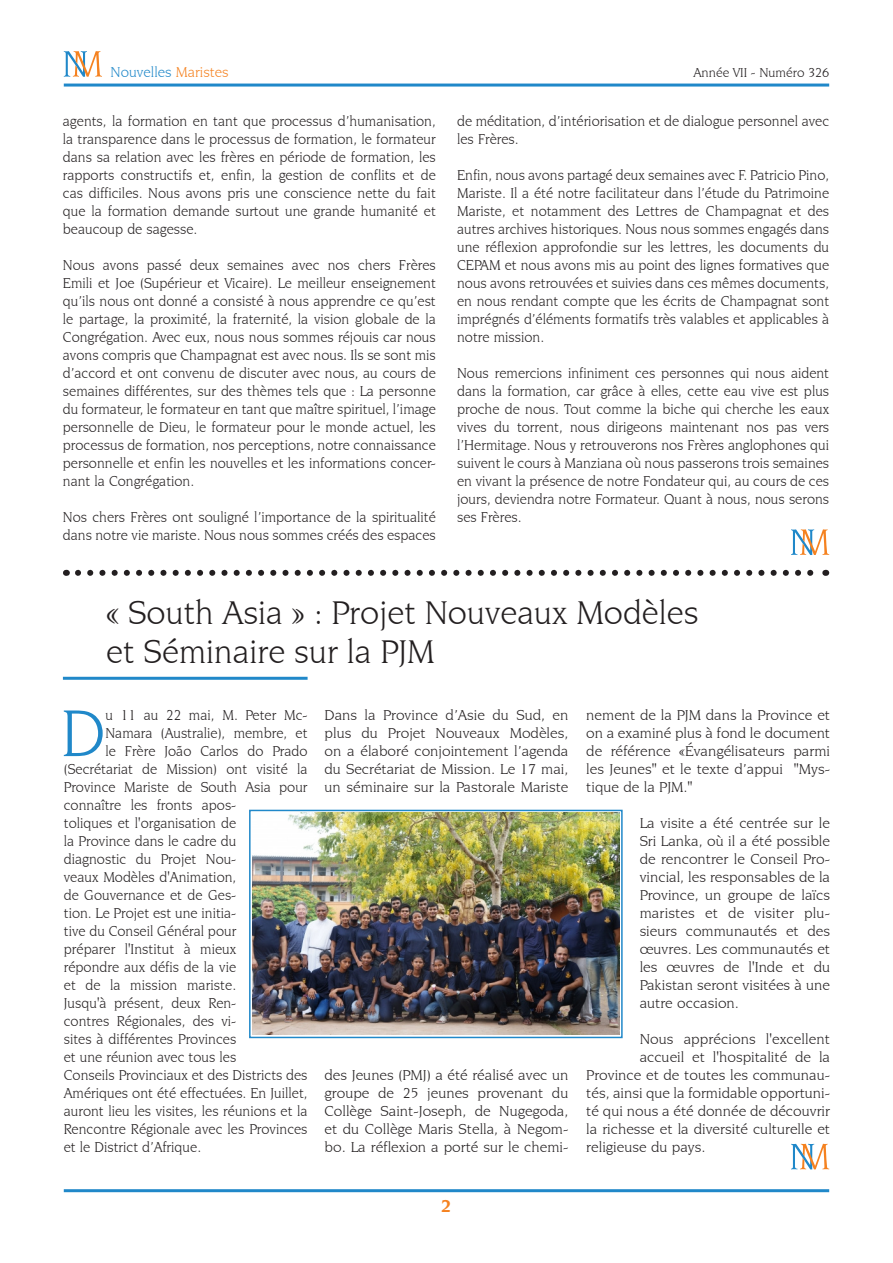
<style>
.page{position:relative;width:893px;height:1263px;background:#fff}
.page>*{position:absolute;margin:0;border:0;box-sizing:border-box;transform-origin:0 0}
.paragrafo4ComMaiuscu{font:70.2px "Novarese IT Cby BT";color:#2088c9}
.Sottotitolo{font:34.5px "Novarese IT Cby BT";color:#231f20}
.Normale{font:700 18px "Novarese IT Cby BT";color:#f58220}
.paragrafo4{font:15px/18px "Novarese IT Cby BT";color:#231f20;text-align:justify}
.paragrafo4ComMaiuscu-2{font:15px "Novarese IT Cby BT";color:#231f20}
.Normale-2{font:15px "Novarese IT Cby BT";color:#2088c9}
.Normale-3{font:13.5px "Novarese IT Cby BT";color:#231f20}
.s1{color:#f58220}
</style>
<div class="page">
<hr style="left:64px;top:84px;width:765px;height:3px;background:#2088c9">
<hr style="left:64px;top:1189px;width:765px;height:3px;background:#2088c9">
<svg style="left:64px;top:51px;width:38px;height:26px"></svg>
<hr style="left:63px;top:677px;width:245px;height:3px;background:#2088c9">
<svg style="left:78px;top:570px;width:736px;height:6px"></svg>
<svg style="left:791px;top:1144px;width:38px;height:25px"></svg>
<svg style="left:791px;top:529px;width:38px;height:26px"></svg>
<img style="left:252px;top:813px;width:367px;height:221px">
<div style="left:249px;top:810px;width:374px;height:228px;border:2px solid #2088c9"></div>
<p class="Normale-2" style="left:111px;top:63px;width:120px">Nouvelles <span class="s1">Maristes</span></p>
<p class="Normale-3" style="left:693px;top:64px;width:137px">Année VII - Numéro 326</p>
<p class="paragrafo4" style="left:63px;top:112px;width:374px">agents, la formation en tant que processus d’humanisation, la transparence dans le processus de formation, le formateur dans sa relation avec les frères en période de formation, les rapports constructifs et, enfin, la gestion de conflits et de cas difficiles. Nous avons pris une conscience nette du fait que la formation demande surtout une grande humanité et beaucoup de sagesse.</p>
<p class="paragrafo4" style="left:63px;top:256px;width:374px">Nous avons passé deux semaines avec nos chers Frères Emili et Joe (Supérieur et Vicaire). Le meilleur enseignement qu’ils nous ont donné a consisté à nous apprendre ce qu’est le partage, la proximité, la fraternité, la vision globale de la Congrégation. Avec eux, nous nous sommes réjouis car nous avons compris que Champagnat est avec nous. Ils se sont mis d’accord et ont convenu de discuter avec nous, au cours de semaines différentes, sur des thèmes tels que : La personne du formateur, le formateur en tant que maître spirituel, l’image personnelle de Dieu, le formateur pour le monde actuel, les processus de formation, nos perceptions, notre connaissance personnelle et enfin les nouvelles et les informations concer&shy;nant la Congrégation.</p>
<p class="paragrafo4" style="left:63px;top:508px;width:374px">Nos chers Frères ont souligné l’importance de la spiritualité dans notre vie mariste. Nous nous sommes créés des espaces</p>
<p class="paragrafo4" style="left:457px;top:112px;width:374px">de méditation, d’intériorisation et de dialogue personnel avec les Frères.</p>
<p class="paragrafo4" style="left:457px;top:166px;width:374px">Enfin, nous avons partagé deux semaines avec F. Patricio Pino, Mariste. Il a été notre facilitateur dans l’étude du Patrimoine Mariste, et notamment des Lettres de Champagnat et des autres archives historiques. Nous nous sommes engagés dans une réflexion approfondie sur les lettres, les documents du CEPAM et nous avons mis au point des lignes formatives que nous avons retrouvées et suivies dans ces mêmes documents, en nous rendant compte que les écrits de Champagnat sont imprégnés d’éléments formatifs très valables et applicables à notre mission.</p>
<p class="paragrafo4" style="left:457px;top:364px;width:374px">Nous remercions infiniment ces personnes qui nous aident dans la formation, car grâce à elles, cette eau vive est plus proche de nous. Tout comme la biche qui cherche les eaux vives du torrent, nous dirigeons maintenant nos pas vers l’Hermitage. Nous y retrouverons nos Frères anglophones qui suivent le cours à Manziana où nous passerons trois semaines en vivant la présence de notre Fondateur qui, au cours de ces jours, deviendra notre Formateur. Quant à nous, nous serons ses Frères.</p>
<p class="Sottotitolo" style="left:106px;top:592px;width:594px">« South Asia » : Projet Nouveaux Modèles</p>
<p class="Sottotitolo" style="left:106px;top:632px;width:330px">et Séminaire sur la PJM</p>
<p class="paragrafo4ComMaiuscu" style="left:61px;top:691px;width:46px">D</p>
<p class="paragrafo4ComMaiuscu-2" style="left:106px;top:706px;width:204px">u 11 au 22 mai, M. Peter Mc-</p>
<p class="paragrafo4ComMaiuscu-2" style="left:106px;top:724px;width:204px">Namara (Australie), membre, et</p>
<p class="paragrafo4ComMaiuscu-2" style="left:106px;top:742px;width:204px">le Frère João Carlos do Prado</p>
<p class="paragrafo4ComMaiuscu-2" style="left:64px;top:760px;width:245px">(Secrétariat de Mission) ont visité la</p>
<p class="paragrafo4ComMaiuscu-2" style="left:64px;top:778px;width:245px">Province Mariste de South Asia pour</p>
<p class="paragrafo4ComMaiuscu-2" style="left:64px;top:796px;width:174px">connaître les fronts apos-</p>
<p class="paragrafo4ComMaiuscu-2" style="left:64px;top:814px;width:174px">toliques et l'organisation de</p>
<p class="paragrafo4ComMaiuscu-2" style="left:64px;top:832px;width:174px">la Province dans le cadre du</p>
<p class="paragrafo4ComMaiuscu-2" style="left:64px;top:850px;width:174px">diagnostic du Projet Nou-</p>
<p class="paragrafo4ComMaiuscu-2" style="left:64px;top:868px;width:174px">veaux Modèles d'Animation,</p>
<p class="paragrafo4ComMaiuscu-2" style="left:64px;top:886px;width:174px">de Gouvernance et de Ges-</p>
<p class="paragrafo4ComMaiuscu-2" style="left:64px;top:904px;width:174px">tion. Le Projet est une initia-</p>
<p class="paragrafo4ComMaiuscu-2" style="left:64px;top:922px;width:174px">tive du Conseil Général pour</p>
<p class="paragrafo4ComMaiuscu-2" style="left:64px;top:940px;width:174px">préparer l'Institut à mieux</p>
<p class="paragrafo4ComMaiuscu-2" style="left:64px;top:958px;width:174px">répondre aux défis de la vie</p>
<p class="paragrafo4ComMaiuscu-2" style="left:64px;top:976px;width:174px">et de la mission mariste.</p>
<p class="paragrafo4ComMaiuscu-2" style="left:64px;top:994px;width:174px">Jusqu'à présent, deux Ren-</p>
<p class="paragrafo4ComMaiuscu-2" style="left:64px;top:1012px;width:174px">contres Régionales, des vi-</p>
<p class="paragrafo4ComMaiuscu-2" style="left:64px;top:1030px;width:174px">sites à différentes Provinces</p>
<p class="paragrafo4ComMaiuscu-2" style="left:64px;top:1048px;width:174px">et une réunion avec tous les</p>
<p class="paragrafo4ComMaiuscu-2" style="left:64px;top:1066px;width:245px">Conseils Provinciaux et des Districts des</p>
<p class="paragrafo4ComMaiuscu-2" style="left:64px;top:1084px;width:245px">Amériques ont été effectuées. En Juillet,</p>
<p class="paragrafo4ComMaiuscu-2" style="left:64px;top:1102px;width:245px">auront lieu les visites, les réunions et la</p>
<p class="paragrafo4ComMaiuscu-2" style="left:64px;top:1120px;width:245px">Rencontre Régionale avec les Provinces</p>
<p class="paragrafo4ComMaiuscu-2" style="left:64px;top:1138px;width:139px">et le District d’Afrique.</p>
<p class="paragrafo4" style="left:325px;top:706px;width:245px">Dans la Province d’Asie du Sud, en plus du Projet Nouveaux Modèles, on a élaboré conjointement l’agenda du Secrétariat de Mission. Le 17 mai, un séminaire sur la Pastorale Mariste</p>
<p class="paragrafo4" style="left:325px;top:1066px;width:245px">des Jeunes (PMJ) a été réalisé avec un groupe de 25 jeunes provenant du Collège Saint-Joseph, de Nugegoda, et du Collège Maris Stella, à Negom&shy;bo. La réflexion a porté sur le chemi-</p>
<p class="Normale" style="left:441px;top:1195px;width:12px">2</p>
<p class="paragrafo4" style="left:586px;top:706px;width:245px">nement de la PJM dans la Province et on a examiné plus à fond le document de référence «Évangélisateurs parmi les Jeunes" et le texte d’appui "Mys&shy;tique de la PJM."</p>
<p class="paragrafo4" style="left:640px;top:814px;width:192px">La visite a été centrée sur le Sri Lanka, où il a été possible de rencontrer le Conseil Pro&shy;vincial, les responsables de la Province, un groupe de laïcs maristes et de visiter plu&shy;sieurs communautés et des œuvres. Les communautés et les œuvres de l'Inde et du Pakistan seront visitées à une autre occasion.</p>
<p class="paragrafo4" style="left:640px;top:1030px;width:192px">Nous apprécions l'excellent</p>
<p class="paragrafo4" style="left:640px;top:1048px;width:192px">accueil et l'hospitalité de la</p>
<p class="paragrafo4" style="left:586px;top:1066px;width:245px">Province et de toutes les communau-</p>
<p class="paragrafo4" style="left:586px;top:1084px;width:245px">tés, ainsi que la formidable opportuni-</p>
<p class="paragrafo4" style="left:586px;top:1102px;width:245px">té qui nous a été donnée de découvrir</p>
<p class="paragrafo4" style="left:586px;top:1120px;width:245px">la richesse et la diversité culturelle et</p>
<p class="paragrafo4" style="left:586px;top:1138px;width:121px">religieuse du pays.</p>
</div>
